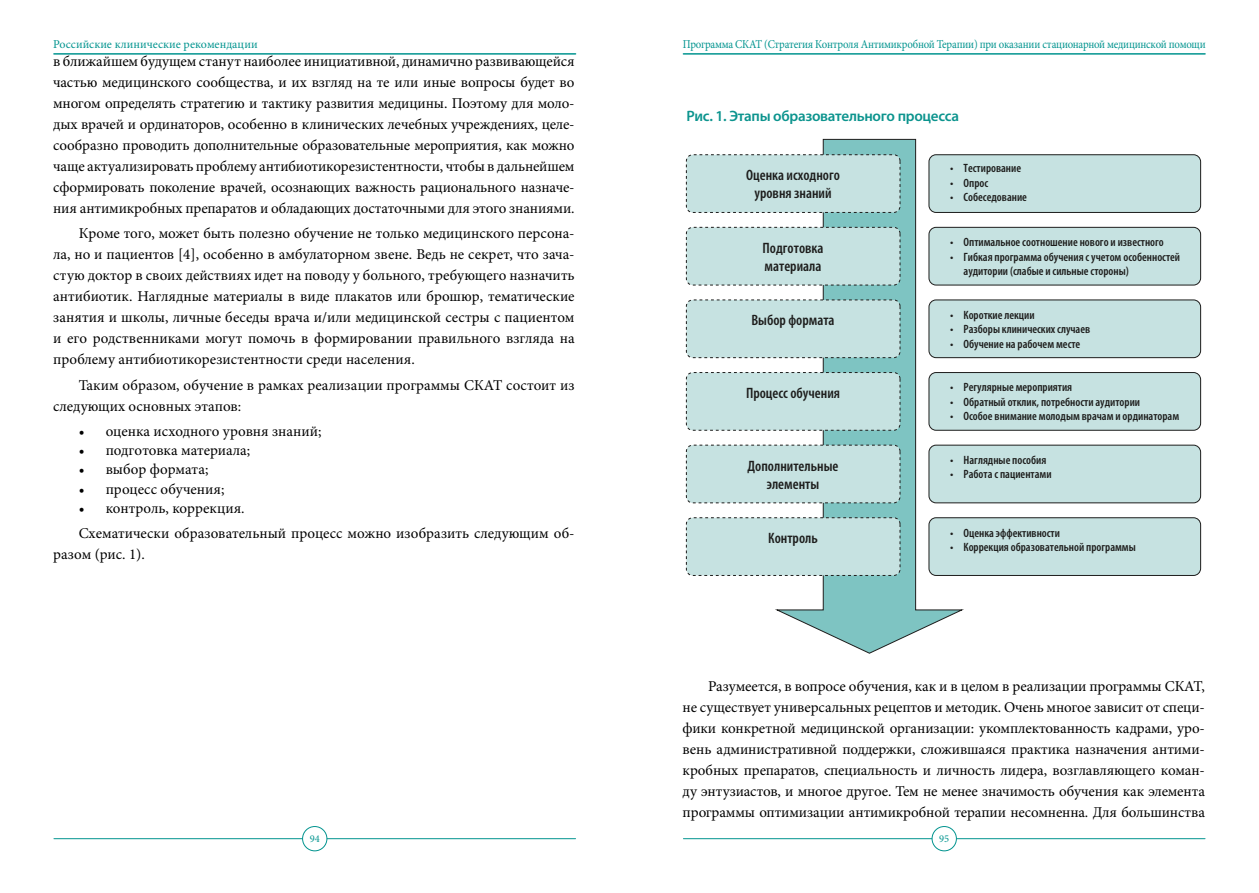
<style>
.page{position:relative;width:1259px;height:893px;background:#fff}
.page>*{position:absolute;margin:0;border:0;box-sizing:border-box;transform-origin:0 0}
.t1{font:15px/21px "Minion Pro";color:#000;text-align:justify}
.t2{font:600 condensed 15px/18.1px "Myriad Pro";color:#1d1d1c;text-align:center}
.t3{font:600 15px "Myriad Pro";letter-spacing:-.02em;color:#0c948e}
.t4{font:600 condensed 12px/14.4px "Myriad Pro";color:#1d1d1c}
.t5{font:12px "Minion Pro";letter-spacing:-.02em;color:#02948f;scale:.9 1}
.t6{font:12px "Minion Pro";color:#02948f}
.t7{font:10.5px "Minion Pro";color:#02948f}
</style>
<div class="page">
<hr style="left:54px;top:53px;width:521px;height:2px;background:#02948f">
<hr style="left:683px;top:53px;width:522px;height:2px;background:#02948f">
<hr style="left:54px;top:838px;width:521px;height:1px;background:#02948f">
<div style="left:302px;top:826px;width:25px;height:25px;background:#fff;border-radius:50%"></div>
<div style="left:302px;top:826px;width:25px;height:25px;border:1px solid #02948f;border-radius:50%"></div>
<hr style="left:683px;top:838px;width:522px;height:1px;background:#02948f">
<div style="left:932px;top:826px;width:24px;height:25px;background:#fff;border-radius:50%"></div>
<div style="left:931px;top:826px;width:25px;height:25px;border:1px solid #02948f;border-radius:50%"></div>
<svg style="left:776px;top:139px;width:189px;height:515px"></svg>
<div style="left:686px;top:155px;width:214px;height:57px;background:#c6e2e1;border-radius:6px"></div>
<div style="left:686px;top:154px;width:214px;height:59px;border:1px dashed #1d1d1c;border-radius:6px"></div>
<div style="left:686px;top:227px;width:214px;height:58px;background:#c6e2e1;border-radius:6px"></div>
<div style="left:686px;top:227px;width:214px;height:58px;border:1px dashed #1d1d1c;border-radius:6px"></div>
<div style="left:686px;top:300px;width:214px;height:58px;background:#c6e2e1;border-radius:6px"></div>
<div style="left:686px;top:300px;width:214px;height:58px;border:1px dashed #1d1d1c;border-radius:6px"></div>
<div style="left:686px;top:373px;width:214px;height:57px;background:#c6e2e1;border-radius:6px"></div>
<div style="left:686px;top:372px;width:214px;height:59px;border:1px dashed #1d1d1c;border-radius:6px"></div>
<div style="left:686px;top:445px;width:214px;height:58px;background:#c6e2e1;border-radius:6px"></div>
<div style="left:686px;top:445px;width:214px;height:58px;border:1px dashed #1d1d1c;border-radius:6px"></div>
<div style="left:686px;top:518px;width:214px;height:57px;background:#c6e2e1;border-radius:6px"></div>
<div style="left:686px;top:517px;width:214px;height:59px;border:1px dashed #1d1d1c;border-radius:6px"></div>
<div style="left:929px;top:155px;width:271px;height:57px;background:#c6e2e1;border-radius:7px"></div>
<div style="left:928px;top:154px;width:273px;height:59px;border:1px solid #1d1d1c;border-radius:7px"></div>
<div style="left:929px;top:227px;width:271px;height:58px;background:#c6e2e1;border-radius:7px"></div>
<div style="left:928px;top:227px;width:273px;height:58px;border:1px solid #1d1d1c;border-radius:7px"></div>
<div style="left:929px;top:300px;width:271px;height:58px;background:#c6e2e1;border-radius:7px"></div>
<div style="left:928px;top:300px;width:273px;height:58px;border:1px solid #1d1d1c;border-radius:7px"></div>
<div style="left:929px;top:373px;width:271px;height:57px;background:#c6e2e1;border-radius:7px"></div>
<div style="left:928px;top:372px;width:273px;height:59px;border:1px solid #1d1d1c;border-radius:7px"></div>
<div style="left:929px;top:445px;width:271px;height:58px;background:#c6e2e1;border-radius:7px"></div>
<div style="left:928px;top:445px;width:273px;height:58px;border:1px solid #1d1d1c;border-radius:7px"></div>
<div style="left:929px;top:518px;width:271px;height:57px;background:#c6e2e1;border-radius:7px"></div>
<div style="left:928px;top:517px;width:273px;height:59px;border:1px solid #1d1d1c;border-radius:7px"></div>
<p class="t6" style="left:53px;top:36px;width:206px">Российские клинические рекомендации</p>
<p class="t5" style="left:682px;top:36px;width:582px">Программа СКАТ (Стратегия Контроля Антимикробной Терапии) при оказании стационарной медицинской помощи</p>
<p class="t1" style="left:53px;top:51px;width:523px">в ближайшем будущем станут наиболее инициативной, динамично развивающейся частью медицинского сообщества, и их взгляд на те или иные вопросы будет во многом определять стратегию и тактику развития медицины. Поэтому для моло&shy;дых врачей и ординаторов, особенно в клинических лечебных учреждениях, целе&shy;сообразно проводить дополнительные образовательные мероприятия, как можно чаще актуализировать проблему антибиотикорезистентности, чтобы в дальнейшем сформировать поколение врачей, осознающих важность рационального назначе&shy;ния антимикробных препаратов и обладающих достаточными для этого знаниями.</p>
<p class="t1" style="left:53px;top:223px;width:523px;text-indent:26px">Кроме того, может быть полезно обучение не только медицинского персона&shy;ла, но и пациентов [4], особенно в амбулаторном звене. Ведь не секрет, что зача&shy;стую доктор в своих действиях идет на поводу у больного, требующего назначить антибиотик. Наглядные материалы в виде плакатов или брошюр, тематические занятия и школы, личные беседы врача и/или медицинской сестры с пациентом и его родственниками могут помочь в формировании правильного взгляда на проблему антибиотикорезистентности среди населения.</p>
<p class="t1" style="left:53px;top:374px;width:523px;text-indent:26px">Таким образом, обучение в рамках реализации программы СКАТ состоит из следующих основных этапов:</p>
<p class="t1" style="left:79px;top:421px;width:244px">• оценка исходного уровня знаний;</p>
<p class="t1" style="left:79px;top:440px;width:173px">• подготовка материала;</p>
<p class="t1" style="left:79px;top:459px;width:131px">• выбор формата;</p>
<p class="t1" style="left:79px;top:478px;width:147px">• процесс обучения;</p>
<p class="t1" style="left:79px;top:496px;width:497px;line-height:25.2px">• контроль, коррекция.<br>Схематически образовательный процесс можно изобразить следующим об-</p>
<p class="t1" style="left:53px;top:544px;width:93px">разом (рис. 1).</p>
<p class="t3" style="left:686px;top:106px;width:274px">Рис. 1. Этапы образовательного процесса</p>
<p class="t2" style="left:746px;top:166px;width:95px">Оценка исходного уровня знаний</p>
<p class="t2" style="left:762px;top:239px;width:62px;text-align:left">Подготовка материала</p>
<p class="t2" style="left:751px;top:311px;width:85px">Выбор формата</p>
<p class="t2" style="left:746px;top:384px;width:96px">Процесс обучения</p>
<p class="t2" style="left:747px;top:456px;width:92px">Дополнительные элементы</p>
<p class="t2" style="left:768px;top:529px;width:51px">Контроль</p>
<p class="t4" style="left:950px;top:161px;width:73px">• Тестирование</p>
<p class="t4" style="left:950px;top:175px;width:40px">• Опрос</p>
<p class="t4" style="left:950px;top:190px;width:78px">• Собеседование</p>
<p class="t4" style="left:950px;top:235px;width:215px">• Оптимальное соотношение нового и известного</p>
<p class="t4" style="left:963px;top:249px;width:218px;text-indent:-14px">• Гибкая программа обучения с учетом особенностей аудитории (слабые и сильные стороны)</p>
<p class="t4" style="left:950px;top:307px;width:86px">• Короткие лекции</p>
<p class="t4" style="left:950px;top:322px;width:142px">• Разборы клинических случаев</p>
<p class="t4" style="left:950px;top:336px;width:132px">• Обучение на рабочем месте</p>
<p class="t4" style="left:950px;top:380px;width:124px">• Регулярные мероприятия</p>
<p class="t4" style="left:950px;top:394px;width:192px">• Обратный отклик, потребности аудитории</p>
<p class="t4" style="left:950px;top:409px;width:231px">• Особое внимание молодым врачам и ординаторам</p>
<p class="t4" style="left:950px;top:453px;width:98px">• Наглядные пособия</p>
<p class="t4" style="left:950px;top:467px;width:103px">• Работа с пациентами</p>
<p class="t4" style="left:950px;top:525px;width:111px">• Оценка эффективности</p>
<p class="t4" style="left:950px;top:540px;width:187px">• Коррекция образовательной программы</p>
<p class="t1" style="left:682px;top:676px;width:524px;text-indent:26px">Разумеется, в вопросе обучения, как и в целом в реализации программы СКАТ, не существует универсальных рецептов и методик. Очень многое зависит от специ&shy;фики конкретной медицинской организации: укомплектованность кадрами, уро&shy;вень административной поддержки, сложившаяся практика назначения антими&shy;кробных препаратов, специальность и личность лидера, возглавляющего коман&shy;ду энтузиастов, и многое другое. Тем не менее значимость обучения как элемента программы оптимизации антимикробной терапии несомненна. Для большинства</p>
<p class="t7" style="left:310px;top:832px;width:12px">94</p>
<p class="t7" style="left:939px;top:832px;width:12px">95</p>
</div>
